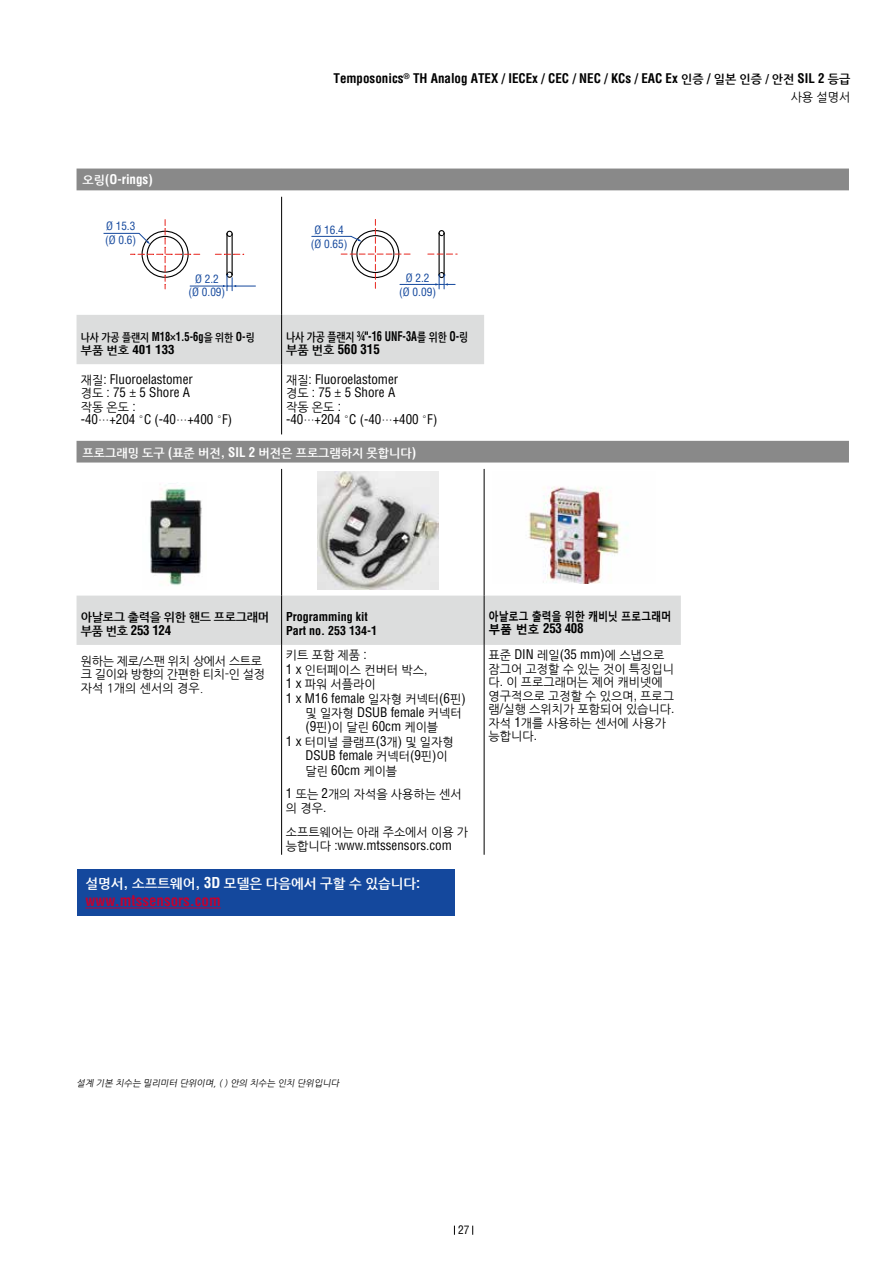
<style>
.page{position:relative;width:893px;height:1263px;background:#fff}
.page>*{position:absolute;margin:0;border:0;box-sizing:border-box;transform-origin:0 0}
.t1{font:700 condensed 15px "Helvetica LT Pro";color:#c10230}
.t2{font:700 13.5px "Nanum Gothic";color:#fff}
.t3{font:condensed 13.05px/13.5px "Helvetica LT Pro";color:#000}
.t4{font:700 condensed 13.05px "Helvetica LT Pro";color:#000}
.t5{font:700 condensed 13.05px/13.5px "Helvetica LT Pro";color:#000;scale:.8 1}
.t6{font:700 condensed 13.05px "Helvetica LT Pro";color:#fff}
.t7{font:12px/13.5px "Nanum Gothic";color:#000}
.t8{font:12px/13.5px "Nanum Gothic";letter-spacing:-.025em;color:#000}
.t9{font:700 12px "Nanum Gothic";color:#fff}
.t10{font:700 condensed 12px/14.4px "Helvetica LT Pro";color:#000}
.t11{font:700 12px "Malgun Gothic";letter-spacing:-.025em;color:#000;scale:.85 1}
.t12{font:700 12px "Nanum Gothic";letter-spacing:-.025em;color:#000}
.t13{font:700 condensed 12px "Helvetica LT Pro";color:#000;scale:1.08 1}
.t14{font:condensed 11.4px "Helvetica LT Pro";color:#000}
.t15{font:condensed 11.25px/13.5px "Helvetica LT Std";color:#14489d;text-align:center}
.t16{font:700 11.1px "Nanum Gothic";color:#000;scale:.86 1}
.t17{font:italic 9px "Nanum Gothic";color:#000}
.s1{font-family:"Nanum Gothic";font-stretch:normal;font-size:12px}
.s2{font-family:"Helvetica LT Pro";font-stretch:condensed;font-size:12px}
.s3{font-family:"Nanum Gothic";font-stretch:normal;font-size:11.1px}
.s4{font-size:12px}
.s5{font-family:"Helvetica LT Pro";font-stretch:condensed;font-size:13.05px}
.s6{font-family:"Malgun Gothic";font-stretch:normal;font-size:12px}
.s7{font-family:"Helvetica LT Pro";font-stretch:condensed;font-size:14.7px}
</style>
<div class="page">
<div style="left:77px;top:870px;width:377px;height:46px;background:#14489d"></div>
<hr style="left:85px;top:907px;width:136px;height:1px;background:#c10230">
<div style="left:77px;top:169px;width:772px;height:21px;background:#898989"></div>
<div style="left:77px;top:315px;width:407px;height:49px;background:#dcdddd"></div>
<div style="left:77px;top:441px;width:772px;height:21px;background:#898989"></div>
<div style="left:77px;top:596px;width:604px;height:49px;background:#dcdddd"></div>
<hr style="left:281px;top:469px;width:1px;height:127px;background:#000">
<hr style="left:281px;top:596px;width:1px;height:49px;background:#000">
<hr style="left:281px;top:645px;width:1px;height:210px;background:#000">
<hr style="left:281px;top:197px;width:1px;height:118px;background:#000">
<hr style="left:281px;top:315px;width:1px;height:49px;background:#000">
<hr style="left:281px;top:364px;width:1px;height:70px;background:#000">
<hr style="left:484px;top:469px;width:1px;height:127px;background:#000">
<hr style="left:484px;top:596px;width:1px;height:49px;background:#000">
<hr style="left:484px;top:645px;width:1px;height:210px;background:#000">
<hr style="left:190px;top:286px;width:34px;height:1px;background:#14489d">
<svg style="left:104px;top:220px;width:96px;height:69px"></svg>
<svg style="left:215px;top:230px;width:40px;height:61px"></svg>
<hr style="left:444px;top:233px;width:1px;height:42px;background:#000">
<hr style="left:439px;top:233px;width:1px;height:42px;background:#000">
<svg style="left:438px;top:230px;width:7px;height:7px"></svg>
<svg style="left:428px;top:254px;width:29px;height:1px"></svg>
<hr style="left:400px;top:284px;width:36px;height:1px;background:#14489d">
<svg style="left:435px;top:271px;width:20px;height:18px"></svg>
<svg style="left:341px;top:219px;width:69px;height:70px"></svg>
<hr style="left:312px;top:236px;width:39px;height:1px;background:#14489d">
<img style="left:150px;top:482px;width:52px;height:104px">
<img style="left:318px;top:471px;width:120px;height:118px">
<img style="left:528px;top:486px;width:93px;height:98px">
<p class="t6" style="left:83px;top:171px;width:72px"><span class="s1">오링</span>(O-rings)</p>
<p class="t15" style="left:105px;top:219px;width:33px;text-align:left">Ø 15.3 (Ø 0.6)</p>
<p class="t15" style="left:188px;top:272px;width:38px">Ø 2.2 (Ø 0.09)</p>
<p class="t16" style="left:81px;top:332px;width:204px">나사 가공 플랜지 <span class="s2">M18</span>×<span class="s2">1.5-6g</span>을 위한 <span class="s2">O-</span>링</p>
<p class="t13" style="left:81px;top:341px;width:88px"><span class="s3">부품 번호</span> 401 133</p>
<p class="t4" style="left:333px;top:69px;width:518px">Temposonics<sup>®</sup> TH Analog ATEX / IECEx / CEC / NEC / KCs / EAC Ex <span class="s1">인증</span> / <span class="s1">일본 인증</span> <span class="s4">/</span> <span class="s1">안전</span> SIL 2 <span class="s1">등급</span></p>
<p class="t7" style="left:791px;top:90px;width:61px">사용 설명서</p>
<p class="t15" style="left:311px;top:223px;width:38px">Ø 16.4 (Ø 0.65)</p>
<p class="t15" style="left:399px;top:271px;width:38px">Ø 2.2 (Ø 0.09)</p>
<p class="t5" style="left:286px;top:329px;width:229px"><span class="s1">나사 가공 플랜지</span> ¾"-16 UNF-3A<span class="s1">를 위한</span> O-<span class="s1">링 부품 번호</span> 560 315</p>
<p class="t3" style="left:81px;top:372px;width:114px"><span class="s1">재질</span>: Fluoroelastomer <span class="s1">경도</span> : 75 <span class="s1">±</span> 5 Shore A</p>
<p class="t7" style="left:81px;top:400px;width:56px">작동 온도 <span class="s5">:</span></p>
<p class="t3" style="left:81px;top:413px;width:153px">-40<span class="s1">…</span>+204 <span class="s1">°</span>C (-40<span class="s1">…</span>+400 <span class="s1">°</span>F)</p>
<p class="t3" style="left:286px;top:372px;width:114px"><span class="s1">재질</span>: Fluoroelastomer <span class="s1">경도</span> : 75 <span class="s1">±</span> 5 Shore A</p>
<p class="t7" style="left:286px;top:401px;width:56px">작동 온도 <span class="s5">:</span></p>
<p class="t3" style="left:286px;top:413px;width:153px">-40<span class="s1">…</span>+204 <span class="s1">°</span>C (-40<span class="s1">…</span>+400 <span class="s1">°</span>F)</p>
<p class="t9" style="left:83px;top:447px;width:335px">프로그래밍 도구 <span class="s5">(</span>표준 버전<span class="s5">, SIL 2</span> 버전은 프로그램하지 못합니다<span class="s5">)</span></p>
<p class="t12" style="left:81px;top:611px;width:190px">아날로그 출력을 위한 핸드 프로그래머</p>
<p class="t4" style="left:81px;top:621px;width:92px"><span class="s1">부품 번호</span> 253 124</p>
<p class="t10" style="left:286px;top:609px;width:92px">Programming kit<br>Part no. 253 134-1</p>
<p class="t11" style="left:489px;top:608px;width:216px">아날로그 출력을 위한 캐비닛 프로그래머</p>
<p class="t4" style="left:489px;top:619px;width:97px"><span class="s6">부품 번호</span> 253 408</p>
<p class="t8" style="left:81px;top:654px;width:186px">원하는 제로/스팬 위치 상에서 스트로 크 길이와 방향의 간편한 티치-인 설정 자석 1개의 센서의 경우.</p>
<p class="t7" style="left:489px;top:649px;width:187px">표준 <span class="s5">DIN</span> 레일<span class="s5">(35 mm)</span>에 스냅으로 잠그어 고정할 수 있는 것이 특징입니 다<span class="s5">.</span> 이 프로그래머는 제어 캐비넷에 영구적으로 고정할 수 있으며<span class="s5">,</span> 프로그 램<span class="s5">/</span>실행 스위치가 포함되어 있습니다<span class="s5">. </span>자석 <span class="s5">1</span>개를 사용하는 센서에 사용가 능합니다<span class="s5">.</span></p>
<p class="t7" style="left:286px;top:649px;width:143px;line-height:14.4px">키트 포함 제품 <span class="s5">:<br>1 x</span> 인터페이스 컨버터 박스<span class="s5">,<br>1 x</span> 파워 서플라이</p>
<p class="t3" style="left:305px;top:691px;width:162px;line-height:14.4px;text-indent:-19px">1 x M16 female <span class="s1">일자형 커넥터</span>(6<span class="s1">핀</span>) <span class="s1">및 일자형</span> DSUB female <span class="s1">커넥터 </span>(9<span class="s1">핀</span>)<span class="s1">이 달린</span> 60cm <span class="s1">케이블</span></p>
<p class="t7" style="left:286px;top:735px;width:169px"><span class="s5">1 x</span> 터미널 클램프<span class="s5">(3</span>개<span class="s5">)</span> 및 일자형</p>
<p class="t3" style="left:305px;top:749px;width:144px">DSUB female <span class="s1">커넥터</span>(9<span class="s1">핀</span>)<span class="s1">이</span></p>
<p class="t7" style="left:286px;top:759px;width:177px;line-height:23.4px;text-indent:19px">달린 <span class="s5">60cm</span> 케이블<br><span class="s5">1</span> 또는 <span class="s5">2</span>개의 자석을 사용하는 센서</p>
<p class="t7" style="left:286px;top:797px;width:184px;line-height:23.4px">의 경우<span class="s5">.<br></span>소프트웨어는 아래 주소에서 이용 가</p>
<p class="t3" style="left:286px;top:839px;width:167px"><span class="s1">능합니다</span> :www.mtssensors.com</p>
<p class="t2" style="left:85px;top:877px;width:336px">설명서<span class="s7">,</span> 소프트웨어<span class="s7">, 3D</span> 모델은 다음에서 구할 수 있습니다<span class="s7">:</span></p>
<p class="t1" style="left:85px;top:891px;width:137px">www.mtssensors.com</p>
<p class="t17" style="left:77px;top:1079px;width:266px">설계 기본 치수는 밀리미터 단위이며, ( ) 안의 치수는 인치 단위입니다</p>
<p class="t14" style="left:458px;top:1223px;width:13px">27</p>
</div>
